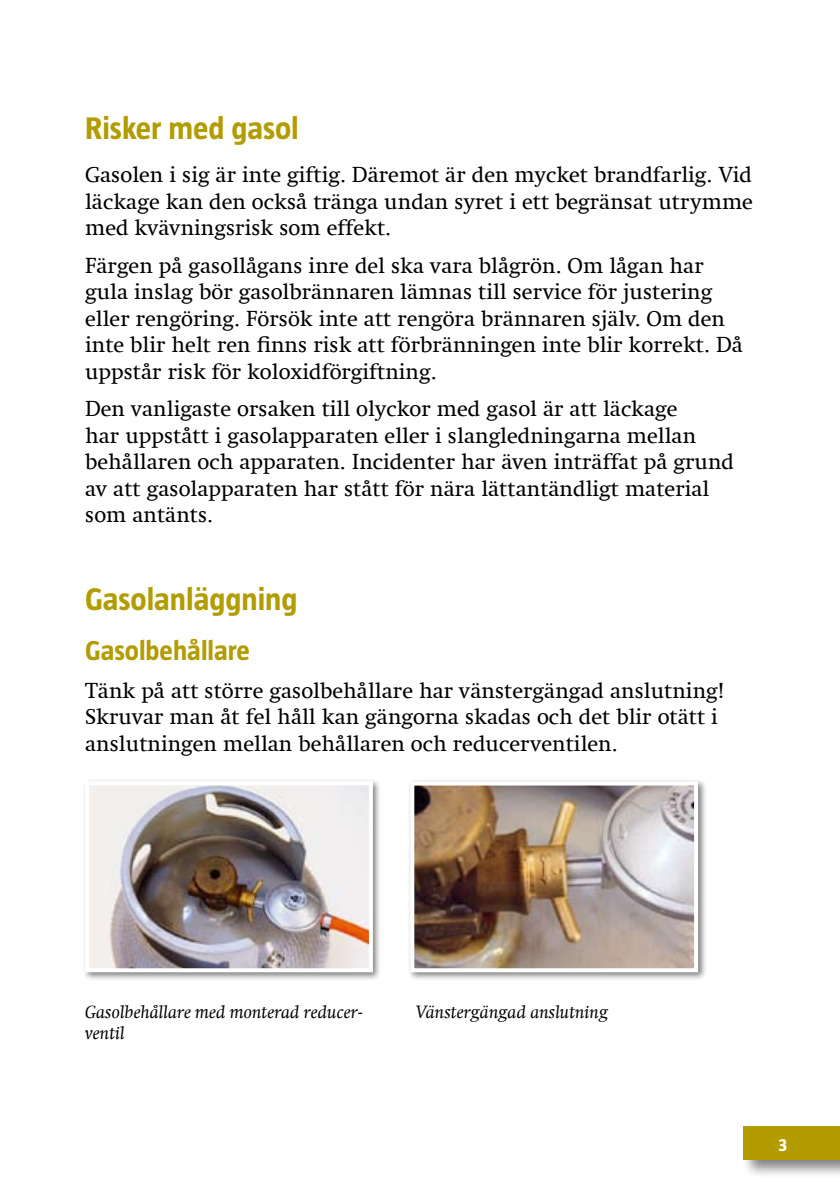
<style>
.page{position:relative;width:840px;height:1191px;background:#fff}
.page>*{position:absolute;margin:0;border:0;box-sizing:border-box;transform-origin:0 0}
.t1{font:700 32px "Taz";color:#b29c00}
.t2{font:700 28px "Taz";color:#b29c00}
.t3{font:22px/26.4px "Swift Com";color:#000}
.t4{font:italic 18px "Swift Com";color:#000}
.t5{font:700 18px "Taz";color:#fff}
</style>
<div class="page">
<div style="left:740px;top:1123px;width:99px;height:55px;background:#000;opacity:.5"></div>
<div style="left:743px;top:1126px;width:96px;height:33px;background:#b29c00"></div>
<div style="left:82px;top:778px;width:299px;height:203px;background:#000;opacity:.5"></div>
<img style="left:90px;top:786px;width:278px;height:181px">
<div style="left:85px;top:781px;width:288px;height:191px;border:4px solid #fff"></div>
<div style="left:406px;top:778px;width:300px;height:203px;background:#000;opacity:.5"></div>
<img style="left:415px;top:786px;width:277px;height:181px">
<div style="left:410px;top:781px;width:287px;height:191px;border:4px solid #fff"></div>
<h1 class="t1" style="left:85px;top:110px;width:215px">Risker med gasol</h1>
<p class="t3" style="left:85px;top:162px;width:669px;text-align:justify">Gasolen i sig är inte giftig. Däremot är den mycket brandfarlig. Vid läckage kan den också tränga undan syret i ett begränsat utrymme med kvävningsrisk som effekt.</p>
<p class="t3" style="left:85px;top:252px;width:658px">Färgen på gasollågans inre del ska vara blågrön. Om lågan har gula inslag bör gasolbrännaren lämnas till service för justering eller rengöring. Försök inte att rengöra brännaren själv. Om den inte blir helt ren finns risk att förbränningen inte blir korrekt. Då uppstår risk för koloxidförgiftning.</p>
<p class="t3" style="left:85px;top:396px;width:650px">Den vanligaste orsaken till olyckor med gasol är att läckage<br>har uppstått i gasolapparaten eller i slangledningarna mellan behållaren och apparaten. Incidenter har även inträffat på grund av att gasolapparaten har stått för nära lättantändligt material som antänts.</p>
<h1 class="t1" style="left:85px;top:581px;width:214px">Gasolanläggning</h1>
<p class="t2" style="left:85px;top:635px;width:166px">Gasolbehållare</p>
<p class="t3" style="left:85px;top:677px;width:640px">Tänk på att större gasolbehållare har vänstergängad anslutning!<br>Skruvar man åt fel håll kan gängorna skadas och det blir otätt i anslutningen mellan behållaren och reducerventilen.</p>
<p class="t4" style="left:85px;top:1001px;width:279px">Gasolbehållare med monterad reducer-</p>
<p class="t4" style="left:415px;top:1001px;width:194px">Vänstergängad anslutning</p>
<p class="t4" style="left:85px;top:1022px;width:41px">ventil</p>
<p class="t5" style="left:778px;top:1134px;width:10px">3</p>
</div>
